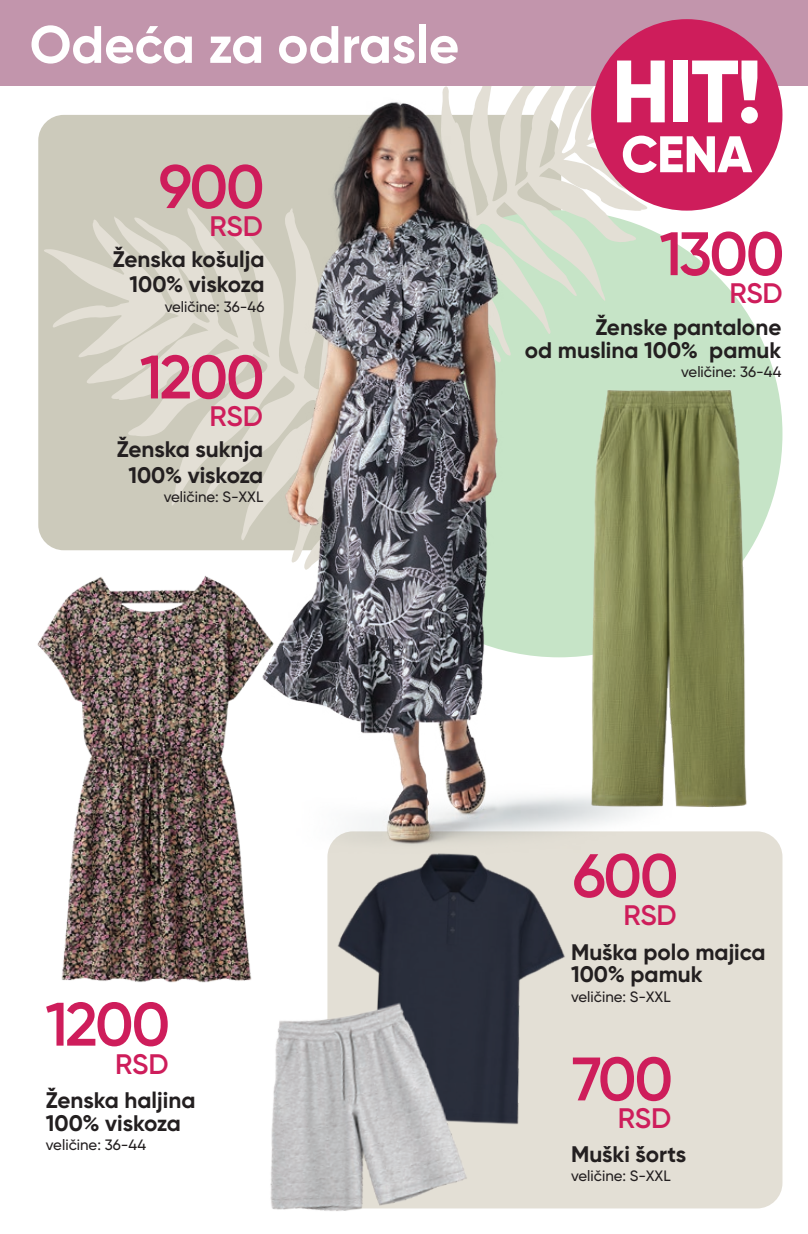
<style>
.page{position:relative;width:808px;height:1234px;background:#fff}
.page>*{position:absolute;margin:0;border:0;box-sizing:border-box;transform-origin:0 0}
.t1{font:800 88.2px "Gilroy";color:#fff}
.t2{font:600 61.2px "Gilroy";letter-spacing:-.04em;color:#ce1d5b}
.t3{font:700 52.5px "Gilroy";letter-spacing:-.005em;color:#fff}
.t4{font:800 51.3px "Gilroy";color:#fff}
.t5{font:600 28.2px "Gilroy";letter-spacing:-.01em;color:#ce1d5b}
.t6{font:700 22.5px/22.5px "Gilroy";color:#231f20;text-align:right}
.t7{font:500 15px "Gilroy";color:#231f20}
</style>
<div class="page">
<div style="left:327px;top:831px;width:455px;height:377px;background:#e3dfd5;border-radius:26px"></div>
<div style="left:38px;top:115px;width:523px;height:435px;background:#cccabb;border-radius:26px"></div>
<svg style="left:346px;top:85px;width:250px;height:9px"></svg>
<svg style="left:42px;top:208px;width:204px;height:343px"></svg>
<img style="left:37px;top:575px;width:211px;height:408px">
<div style="left:0;top:0;width:808px;height:85px;background:#c295ac"></div>
<img style="left:705px;top:311px;width:78px;height:534px">
<img style="left:327px;top:911px;width:238px;height:214px">
<img style="left:217px;top:948px;width:279px;height:263px">
<img style="left:623px;top:186px;width:82px;height:646px">
<img style="left:246px;top:94px;width:377px;height:817px">
<div style="left:591px;top:19px;width:191px;height:191px;background:#ce1d5b;border-radius:50%"></div>
<h3 class="t3" style="left:30px;top:12px;width:431px">Odeća za odrasle</h3>
<h2 class="t2" style="left:159px;top:149px;width:107px">900</h2>
<p class="t5" style="left:210px;top:209px;width:55px">RSD</p>
<p class="t6" style="left:113px;top:246px;width:153px;line-height:25.2px">Ženska košulja<br>100% viskoza</p>
<p class="t7" style="left:165px;top:297px;width:101px">veličine: 36-46</p>
<h2 class="t2" style="left:140px;top:339px;width:126px">1200</h2>
<p class="t5" style="left:210px;top:399px;width:55px">RSD</p>
<p class="t6" style="left:117px;top:436px;width:148px;line-height:25.2px;text-align:center">Ženska suknja<br>100% viskoza</p>
<p class="t7" style="left:164px;top:487px;width:101px">veličine: S-XXL</p>
<h1 class="t1" style="left:612px;top:36px;width:152px">HIT!</h1>
<h3 class="t4" style="left:621px;top:122px;width:132px">CENA</h3>
<h2 class="t2" style="left:659px;top:216px;width:126px">1300</h2>
<p class="t5" style="left:729px;top:276px;width:55px">RSD</p>
<p class="t6" style="left:525px;top:316px;width:258px">Ženske pantalone<br>od muslina 100% pamuk</p>
<p class="t7" style="left:681px;top:362px;width:102px">veličine: 36-44</p>
<h2 class="t2" style="left:45px;top:985px;width:126px">1200</h2>
<p class="t5" style="left:115px;top:1046px;width:55px">RSD</p>
<p class="t6" style="left:46px;top:1088px;width:151px;text-align:left">Ženska haljina<br>100% viskoza</p>
<p class="t7" style="left:46px;top:1135px;width:102px">veličine: 36-44</p>
<h2 class="t2" style="left:572px;top:837px;width:107px">600</h2>
<p class="t5" style="left:623px;top:897px;width:55px">RSD</p>
<p class="t6" style="left:571px;top:940px;width:196px;text-align:left">Muška polo majica<br>100% pamuk</p>
<p class="t7" style="left:571px;top:986px;width:101px">veličine: S-XXL</p>
<h2 class="t2" style="left:572px;top:1040px;width:103px">700</h2>
<p class="t5" style="left:618px;top:1100px;width:55px">RSD</p>
<p class="t6" style="left:571px;top:1142px;width:117px">Muški šorts</p>
<p class="t7" style="left:571px;top:1166px;width:101px">veličine: S-XXL</p>
</div>
